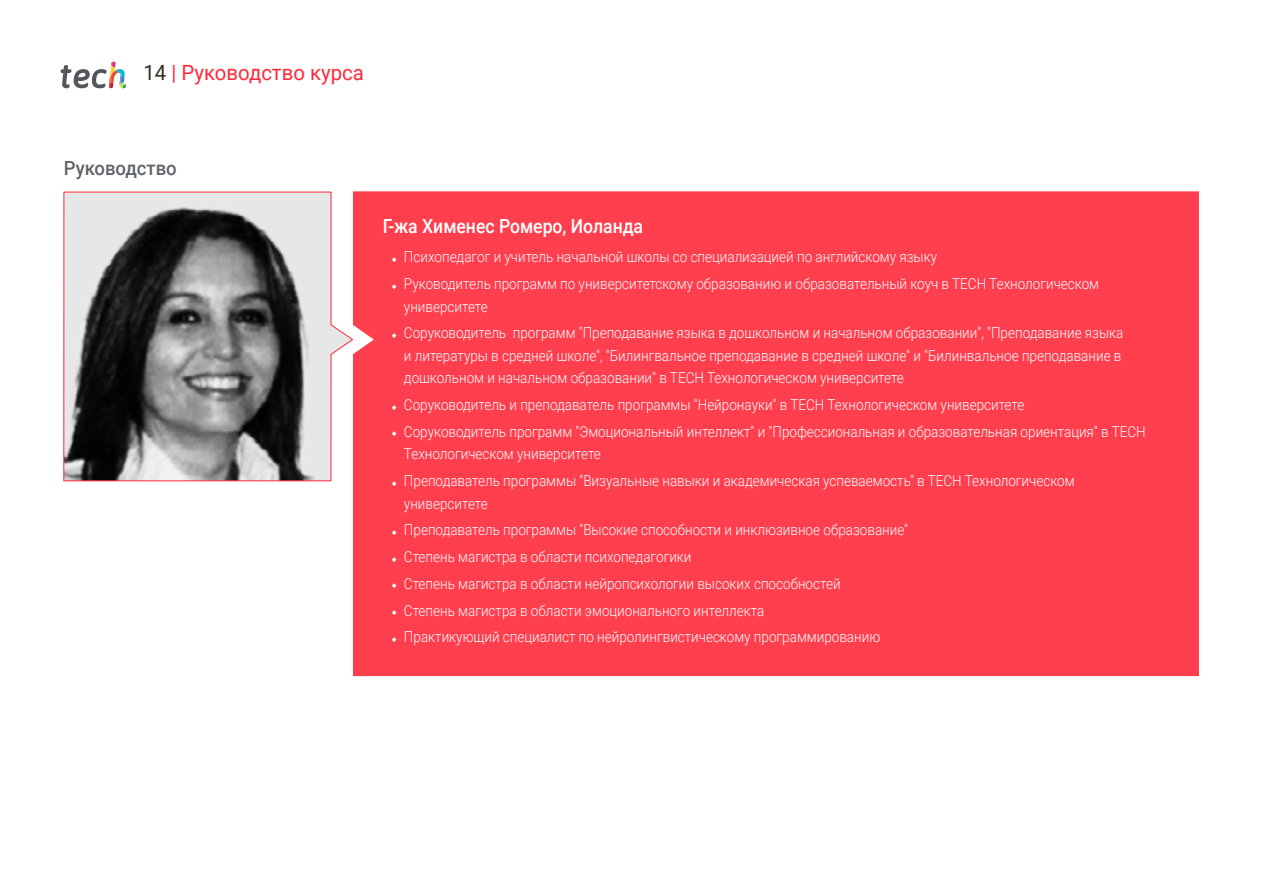
<style>
.page{position:relative;width:1263px;height:893px;background:#fff}
.page>*{position:absolute;margin:0;border:0;box-sizing:border-box;transform-origin:0 0}
.t1{font:21px "Roboto";color:#ff293a}
.t2{font:500 19.5px "Roboto";color:#fff;scale:.9 1}
.t3{font:500 19.5px "Roboto";color:#61646a;scale:.95 1}
.t4{font:300 15px/26.7px "Roboto";color:#fff;scale:.9 1}
.s1{color:#312e20}
</style>
<div class="page">
<div style="left:353px;top:191px;width:846px;height:485px;background:#ff3e4e"></div>
<svg style="left:61px;top:62px;width:65px;height:27px"></svg>
<svg style="left:63px;top:192px;width:290px;height:289px;background:#8a8485"></svg>
<svg style="left:392px;top:257px;width:5px;height:5px"></svg>
<svg style="left:392px;top:284px;width:5px;height:5px"></svg>
<svg style="left:392px;top:333px;width:5px;height:5px"></svg>
<svg style="left:392px;top:405px;width:5px;height:5px"></svg>
<svg style="left:392px;top:431px;width:5px;height:5px"></svg>
<svg style="left:392px;top:481px;width:5px;height:5px"></svg>
<svg style="left:392px;top:530px;width:5px;height:5px"></svg>
<svg style="left:392px;top:557px;width:5px;height:5px"></svg>
<svg style="left:392px;top:583px;width:5px;height:5px"></svg>
<svg style="left:392px;top:610px;width:5px;height:5px"></svg>
<svg style="left:392px;top:637px;width:5px;height:5px"></svg>
<h1 class="t1" style="left:144px;top:57px;width:222px"><span class="s1">14</span> | Руководство курса</h1>
<h2 class="t3" style="left:64px;top:154px;width:120px">Руководство</h2>
<h2 class="t2" style="left:383px;top:212px;width:291px">Г-жа Хименес Ромеро, Иоланда</h2>
<p class="t4" style="left:404px;top:243px;width:774px">Психопедагог и учитель начальной школы со специализацией по английскому языку<br>Руководитель программ по университетскому образованию и образовательный коуч в TECH Технологическом</p>
<p class="t4" style="left:404px;top:292px;width:801px">университете<br>Соруководитель программ "Преподавание языка в дошкольном и начальном образовании", "Преподавание языка</p>
<p class="t4" style="left:404px;top:344px;width:799px;line-height:22.5px">и литературы в средней школе", "Билингвальное преподавание в средней школе" и "Билинвальное преподавание в дошкольном и начальном образовании" в TECH Технологическом университете</p>
<p class="t4" style="left:404px;top:391px;width:826px">Соруководитель и преподаватель программы "Нейронауки" в TECH Технологическом университете<br>Соруководитель программ "Эмоциональный интеллект" и "Профессиональная и образовательная ориентация" в TECH</p>
<p class="t4" style="left:404px;top:440px;width:747px">Технологическом университете<br>Преподаватель программы "Визуальные навыки и академическая успеваемость" в TECH Технологическом</p>
<p class="t4" style="left:404px;top:489px;width:562px">университете<br>Преподаватель программы "Высокие способности и инклюзивное образование" Степень магистра в области психопедагогики<br>Степень магистра в области нейропсихологии высоких способностей<br>Степень магистра в области эмоционального интеллекта<br>Практикующий специалист по нейролингвистическому программированию</p>
</div>
